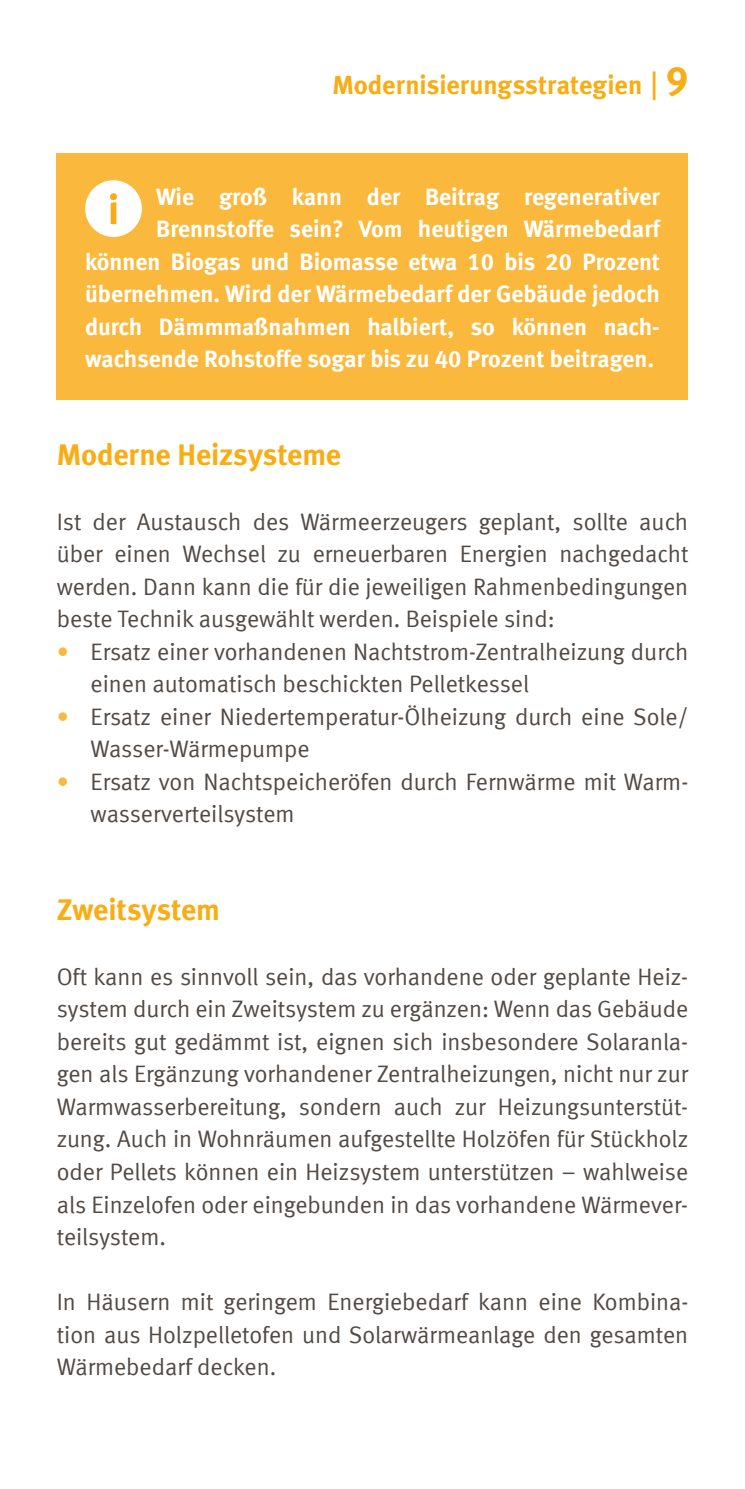
<style>
.page{position:relative;width:745px;height:1489px;background:#fff}
.page>*{position:absolute;margin:0;border:0;box-sizing:border-box;transform-origin:0 0}
.t1{font:700 30px "VZ Meta LF";color:#f8ad14}
.t2{font:700 26.25px "VZ Meta LF";letter-spacing:.005em;color:#f8ad14}
.t3{font:23.75px/32.5px "VZ Meta LF";color:#514a45;text-align:justify}
.t4{font:700 23.75px/32.5px "VZ Meta LF";color:#fff;text-align:right}
.s1{font-size:30px}
.s2{font-size:40px}
.s3{color:#fab93c}
</style>
<div class="page">
<div style="left:57px;top:153px;width:630px;height:246px;background:#fab93c"></div>
<div style="left:85px;top:180px;width:57px;height:57px;background:#fff;border-radius:50%"></div>
<svg style="left:110px;top:193px;width:7px;height:31px"></svg>
<p class="t2" style="left:332px;top:69px;width:357px">Modernisierungsstrategien <span class="s1">|</span> <span class="s2">9</span></p>
<p class="t4" style="left:85px;top:180px;width:576px">Wie groß kann der Beitrag regenerativer Brennstoffe sein? Vom heutigen Wärmebedarf können Biogas und Biomasse etwa 10 bis 20 Prozent übernehmen. Wird der Wärmebedarf der Gebäude jedoch durch Dämmmaßnahmen halbiert, so können nach&shy;wachsende Rohstoffe sogar bis zu 40 Prozent beitragen.</p>
<p class="t1" style="left:57px;top:436px;width:285px">Moderne Heizsysteme</p>
<p class="t3" style="left:57px;top:505px;width:632px">Ist der Austausch des Wärmeerzeugers geplant, sollte auch über einen Wechsel zu erneuerbaren Energien nachgedacht werden. Dann kann die für die jeweiligen Rahmenbedingungen beste Technik ausgewählt werden. Beispiele sind:</p>
<p class="t3" style="left:91px;top:635px;width:598px;text-indent:-34px"><span class="s3">•</span> Ersatz einer vorhandenen Nachtstrom-Zentralheizung durch einen automatisch beschickten Pelletkessel</p>
<p class="t3" style="left:91px;top:700px;width:598px;text-indent:-34px"><span class="s3">•</span> Ersatz einer Niedertemperatur-Ölheizung durch eine Sole/<br>Wasser-Wärmepumpe</p>
<p class="t3" style="left:91px;top:765px;width:598px;text-indent:-34px"><span class="s3">•</span> Ersatz von Nachtspeicheröfen durch Fernwärme mit Warm&shy;wasserverteilsystem</p>
<p class="t1" style="left:57px;top:891px;width:165px">Zweitsystem</p>
<p class="t3" style="left:57px;top:960px;width:632px">Oft kann es sinnvoll sein, das vorhandene oder geplante Heiz&shy;system durch ein Zweitsystem zu ergänzen: Wenn das Gebäude bereits gut gedämmt ist, eignen sich insbesondere Solaranla&shy;gen als Ergänzung vorhandener Zentralheizungen, nicht nur zur Warmwasserbereitung, sondern auch zur Heizungsunterstüt&shy;zung. Auch in Wohnräumen aufgestellte Holzöfen für Stückholz oder Pellets können ein Heizsystem unterstützen – wahlweise als Einzelofen oder eingebunden in das vorhandene Wärmever&shy;teilsystem.</p>
<p class="t3" style="left:57px;top:1285px;width:632px">In Häusern mit geringem Energiebedarf kann eine Kombina&shy;tion aus Holzpelletofen und Solarwärmeanlage den gesamten Wärmebedarf decken.</p>
</div>
